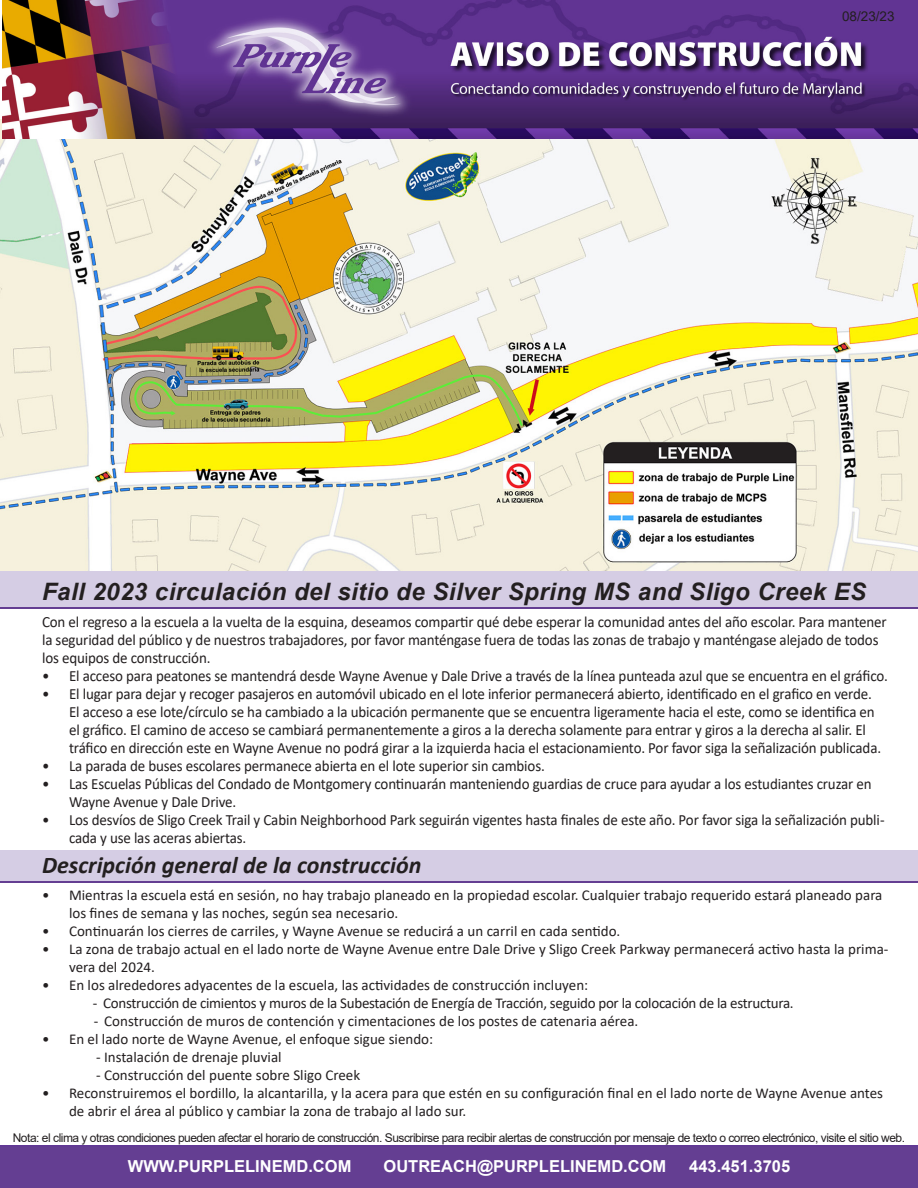
<style>
.page{position:relative;width:918px;height:1188px;background:#fff}
.page>*{position:absolute;margin:0;border:0;box-sizing:border-box;transform-origin:0 0}
.t1{font:italic 700 24px "Arial";letter-spacing:.02em;color:#231f20}
.t2{font:italic 700 24px "Calibri";color:#231f20}
.t3{font:700 16.5px "Arial";color:#fff}
.t4{font:15.6px/18px "Calibri";letter-spacing:-.01em;color:#231f20;scale:.96 1}
.t5{font:15px/18px "Calibri";color:#231f20}
.t6{font:15px "Calibri";letter-spacing:-.02em;color:#231f20}
.t7{font:13.5px "Arial";color:#231f20}
.t8{font:12px "Arial";letter-spacing:-.04em;color:#231f20}
</style>
<div class="page">
<img style="left:0;top:119px;width:918px;height:453px">
<div style="left:0;top:572px;width:918px;height:37px;background:#d5cde4"></div>
<div style="left:0;top:850px;width:918px;height:32px;background:#d5cde4"></div>
<div style="left:0;top:1145px;width:918px;height:43px;background:#643e92"></div>
<img style="left:2px;top:0;width:915px;height:139px">
<hr style="left:0;top:607px;width:918px;height:2px;background:#643e92">
<hr style="left:0;top:881px;width:918px;height:2px;background:#643e92">
<p class="t7" style="left:842px;top:7px;width:54px">08/23/23</p>
<p class="t1" style="left:42px;top:575px;width:826px">Fall 2023 circulación del sitio de Silver Spring MS and Sligo Creek ES</p>
<p class="t4" style="left:42px;top:612px;width:881px">Con el regreso a la escuela a la vuelta de la esquina, deseamos compartir qué debe esperar la comunidad antes del año escolar. Para mantener la seguridad del público y de nuestros trabajadores, por favor manténgase fuera de todas las zonas de trabajo y manténgase alejado de todos los equipos de construcción.</p>
<p class="t4" style="left:42px;top:666px;width:883px">• El acceso para peatones se mantendrá desde Wayne Avenue y Dale Drive a través de la línea punteada azul que se encuentra en el gráfico.</p>
<p class="t4" style="left:69px;top:684px;width:847px;text-indent:-27px">• El lugar para dejar y recoger pasajeros en automóvil ubicado en el lote inferior permanecerá abierto, identificado en el grafico en verde.<br>El acceso a ese lote/círculo se ha cambiado a la ubicación permanente que se encuentra ligeramente hacia el este, como se identifica en el gráfico. El camino de acceso se cambiará permanentemente a giros a la derecha solamente para entrar y giros a la derecha al salir. El tráfico en dirección este en Wayne Avenue no podrá girar a la izquierda hacia el estacionamiento. Por favor siga la señalización publicada.</p>
<p class="t4" style="left:42px;top:756px;width:525px">• La parada de buses escolares permanece abierta en el lote superior sin cambios.</p>
<p class="t4" style="left:69px;top:774px;width:838px;text-indent:-27px">• Las Escuelas Públicas del Condado de Montgomery continuarán manteniendo guardias de cruce para ayudar a los estudiantes cruzar en<br>Wayne Avenue y Dale Drive.</p>
<p class="t4" style="left:69px;top:810px;width:851px;text-indent:-27px">• Los desvíos de Sligo Creek Trail y Cabin Neighborhood Park seguirán vigentes hasta finales de este año. Por favor siga la señalización publi&shy;cada y use las aceras abiertas.</p>
<p class="t2" style="left:42px;top:848px;width:381px">Descripción general de la construcción</p>
<p class="t5" style="left:69px;top:886px;width:815px;text-indent:-27px">• Mientras la escuela está en sesión, no hay trabajo planeado en la propiedad escolar. Cualquier trabajo requerido estará planeado para los fines de semana y las noches, según sea necesario.</p>
<p class="t5" style="left:42px;top:922px;width:580px">• Continuarán los cierres de carriles, y Wayne Avenue se reducirá a un carril en cada sentido.</p>
<p class="t5" style="left:69px;top:940px;width:821px;text-indent:-27px">• La zona de trabajo actual en el lado norte de Wayne Avenue entre Dale Drive y Sligo Creek Parkway permanecerá activo hasta la prima&shy;vera del 2024.</p>
<p class="t5" style="left:42px;top:976px;width:548px">• En los alrededores adyacentes de la escuela, las actividades de construcción incluyen:</p>
<p class="t6" style="left:93px;top:993px;width:702px">- Construcción de cimientos y muros de la Subestación de Energía de Tracción, seguido por la colocación de la estructura.</p>
<p class="t5" style="left:94px;top:1012px;width:546px">- Construcción de muros de contención y cimentaciones de los postes de catenaria aérea.</p>
<p class="t5" style="left:42px;top:1030px;width:393px">• En el lado norte de Wayne Avenue, el enfoque sigue siendo:</p>
<p class="t5" style="left:96px;top:1048px;width:187px">- Instalación de drenaje pluvial</p>
<p class="t5" style="left:96px;top:1066px;width:266px">- Construcción del puente sobre Sligo Creek</p>
<p class="t5" style="left:69px;top:1084px;width:816px;text-indent:-27px">• Reconstruiremos el bordillo, la alcantarilla, y la acera para que estén en su configuración final en el lado norte de Wayne Avenue antes de abrir el área al público y cambiar la zona de trabajo al lado sur.</p>
<p class="t8" style="left:13px;top:1130px;width:894px">Nota: el clima y otras condiciones pueden afectar el horario de construcción. Suscribirse para recibir alertas de construcción por mensaje de texto o correo electrónico, visite el sitio web.</p>
<p class="t3" style="left:128px;top:1155px;width:225px">WWW.PURPLELINEMD.COM</p>
<p class="t3" style="left:384px;top:1155px;width:284px">OUTREACH@PURPLELINEMD.COM</p>
<p class="t3" style="left:689px;top:1155px;width:102px">443.451.3705</p>
</div>
